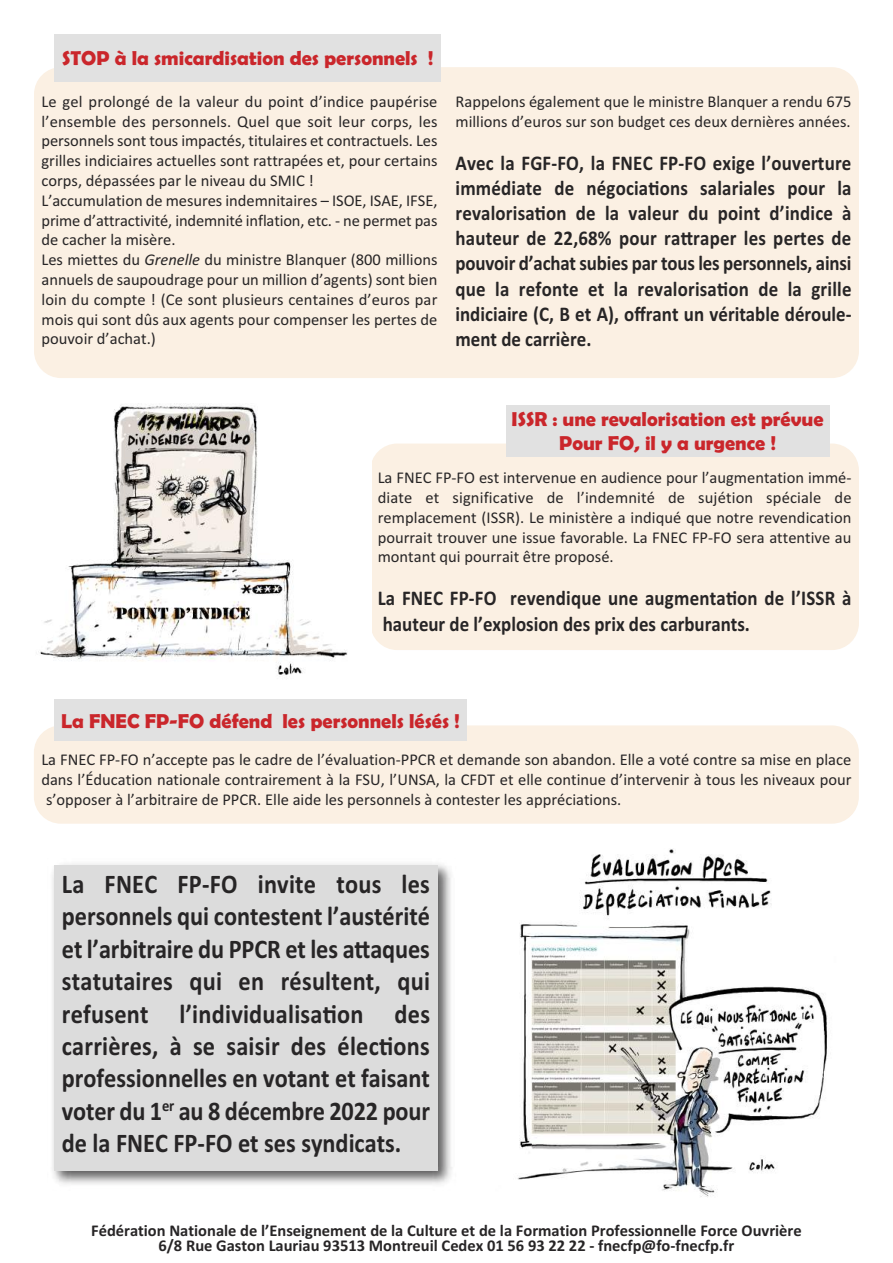
<style>
.page{position:relative;width:893px;height:1263px;background:#fff}
.page>*{position:absolute;margin:0;border:0;box-sizing:border-box;transform-origin:0 0}
.t1{font:700 27px/32.4px "Calibri";color:#272526;text-align:justify;scale:.9 1}
.t2{font:700 21px/25.2px "Calibri";color:#272526;text-align:justify;scale:.9 1}
.t3{font:700 20.25px/24.3px "Berlin Sans FB Demi";color:#ca262b;text-align:center}
.t4{font:16.5px/19.8px "Calibri";color:#272526}
.t5{font:700 16.5px/15.3px "Calibri";color:#272526;text-align:center}
.s1{font-style:italic}
</style>
<div class="page">
<div style="left:34px;top:67px;width:825px;height:311px;background:#fbf0e3;border-radius:27px"></div>
<img style="left:52px;top:864px;width:400px;height:320px">
<div style="left:54px;top:865px;width:383px;height:306px;background:#dcdcdc"></div>
<div style="left:370px;top:443px;width:489px;height:207px;background:#fbf0e3;border-radius:27px"></div>
<div style="left:506px;top:405px;width:323px;height:51px;background:#e1e1e1"></div>
<div style="left:34px;top:725px;width:825px;height:99px;background:#fbf0e3;border-radius:27px"></div>
<img style="left:40px;top:403px;width:331px;height:272px">
<div style="left:54px;top:34px;width:387px;height:47px;background:#e1e1e1"></div>
<img style="left:517px;top:849px;width:311px;height:348px">
<div style="left:54px;top:699px;width:413px;height:42px;background:#e1e1e1"></div>
<p class="t3" style="left:62px;top:47px;width:373px">STOP à la smicardisation des personnels !</p>
<p class="t4" style="left:42px;top:93px;width:398px">Le gel prolongé de la valeur du point d’indice paupérise l’ensemble des personnels. Quel que soit leur corps, les personnels sont tous impactés, titulaires et contractuels. Les grilles indiciaires actuelles sont rattrapées et, pour certains corps, dépassées par le niveau du SMIC !<br>L’accumulation de mesures indemnitaires – ISOE, ISAE, IFSE, prime d’attractivité, indemnité inflation, etc. - ne permet pas de cacher la misère.<br>Les miettes du <span class="s1">Grenelle</span> du ministre Blanquer (800 millions annuels de saupoudrage pour un million d’agents) sont bien loin du compte ! (Ce sont plusieurs centaines d’euros par mois qui sont dûs aux agents pour compenser les pertes de pouvoir d’achat.)</p>
<p class="t4" style="left:455px;top:93px;width:397px">Rappelons également que le ministre Blanquer a rendu 675 millions d’euros sur son budget ces deux dernières années.</p>
<p class="t2" style="left:455px;top:152px;width:442px">Avec la FGF-FO, la FNEC FP-FO exige l’ouverture immédiate de négociations salariales pour la revalorisation de la valeur du point d’indice à hauteur de 22,68% pour rattraper les pertes de pouvoir d’achat subies par tous les personnels, ainsi que la refonte et la revalorisation de la grille indiciaire (C, B et A), offrant un véritable déroule&shy;ment de carrière.</p>
<p class="t3" style="left:512px;top:408px;width:313px">ISSR : une revalorisation est prévue<br>Pour FO, il y a urgence !</p>
<p class="t4" style="left:378px;top:469px;width:475px;text-align:justify">La FNEC FP-FO est intervenue en audience pour l’augmentation immé&shy;diate et significative de l’indemnité de sujétion spéciale de remplacement (ISSR). Le ministère a indiqué que notre revendication pourrait trouver une issue favorable. La FNEC FP-FO sera attentive au montant qui pourrait être proposé.</p>
<p class="t2" style="left:378px;top:587px;width:528px">La FNEC FP-FO revendique une augmentation de l’ISSR à hauteur de l’explosion des prix des carburants.</p>
<p class="t3" style="left:61px;top:710px;width:400px">La FNEC FP-FO défend les personnels lésés !</p>
<p class="t4" style="left:41px;top:751px;width:812px;text-align:justify">La FNEC FP-FO n’accepte pas le cadre de l’évaluation-PPCR et demande son abandon. Elle a voté contre sa mise en place dans l’Éducation nationale contrairement à la FSU, l’UNSA, la CFDT et elle continue d’intervenir à tous les niveaux pour s’opposer à l’arbitraire de PPCR. Elle aide les personnels à contester les appréciations.</p>
<p class="t1" style="left:62px;top:870px;width:411px">La FNEC FP-FO invite tous les personnels qui contestent l’austérité et l’arbitraire du PPCR et les attaques statutaires qui en résultent, qui refusent l’individualisation des carrières, à se saisir des élections professionnelles en votant et faisant voter du 1<sup>er</sup> au 8 décembre 2022 pour de la FNEC FP-FO et ses syndicats.</p>
<p class="t5" style="left:91px;top:1224px;width:712px">Fédération Nationale de l’Enseignement de la Culture et de la Formation Professionnelle Force Ouvrière<br>6/8 Rue Gaston Lauriau 93513 Montreuil Cedex 01 56 93 22 22 - fnecfp@fo-fnecfp.fr</p>
</div>
